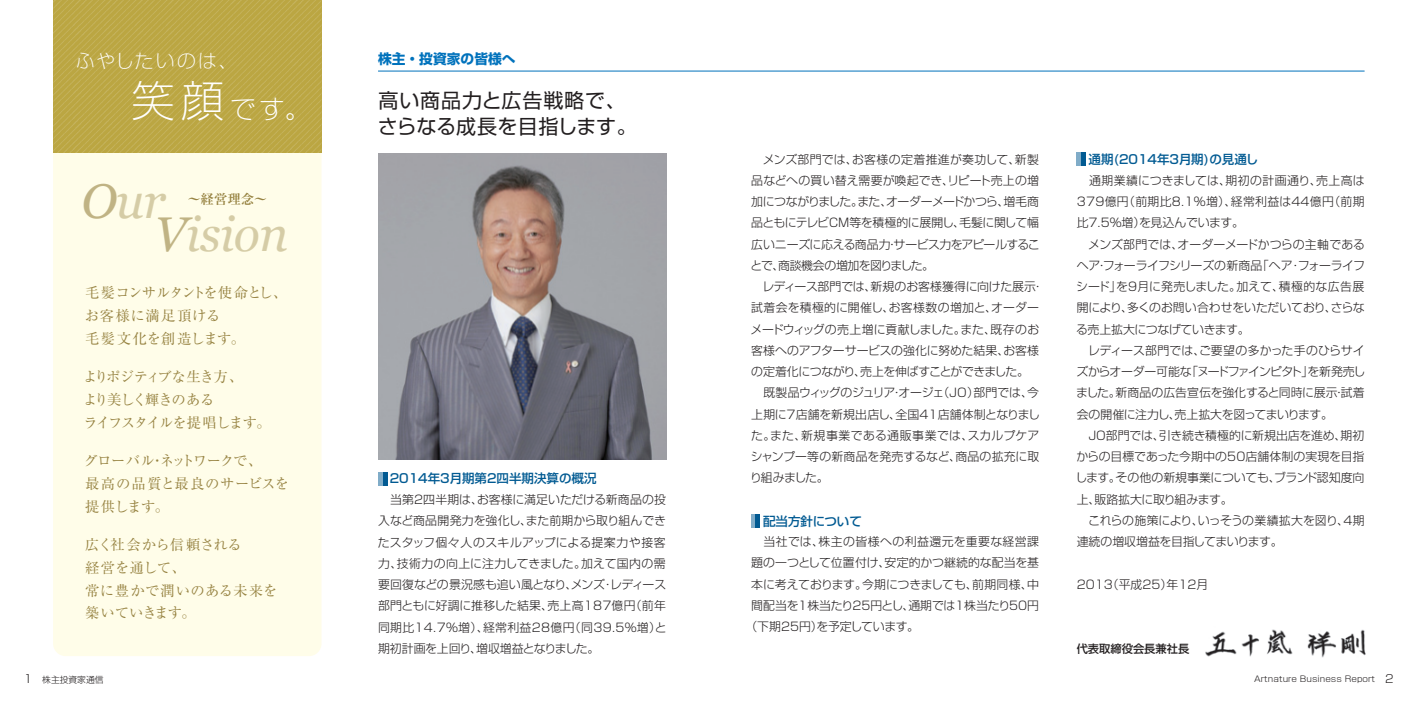
<style>
.page{position:relative;width:1418px;height:709px;background:#fff}
.page>*{position:absolute;margin:0;border:0;box-sizing:border-box;transform-origin:0 0}
.t1{font:italic 48.75px "Georgia";letter-spacing:-.015em;color:rgb(151 131 66/.4)}
.t2{font:300 expanded 25.88px "Shin Go Pro";color:#fff}
.t3{font:20px/25.9px "Shin Go Pro";letter-spacing:.015em;color:#231f20}
.t4{font:300 expanded 18.75px "Shin Go Pro";letter-spacing:.11em;color:#fff}
.t5{font:14.38px/22.9px "Ryumin Pro";color:#978342}
.t6{font:14.38px/22.9px "Ryumin Pro";letter-spacing:-.085em;color:#978342}
.t7{font:14.38px/22.9px "Ryumin Pro";letter-spacing:-.03em;color:#978342}
.t8{font:700 13.75px "Shin Go Pro";color:#0072bc}
.t9{font:700 13.38px "Ryumin Pro";color:#978342}
.t10{font:500 12.5px "Shin Go Pro";color:#015a92}
.t11{font:300 11.88px/21.2px "Shin Go Pro";letter-spacing:-.005em;color:#231f20}
.t12{font:300 11.88px "Shin Go Pro";letter-spacing:.04em;color:#231f20}
.t13{font:500 11.25px "Shin Go Pro";color:#231f20}
.t14{font:300 8.75px "Shin Go Pro";color:#231f20}
.t15{font:300 8.25px "Shin Go Pro";color:#231f20;scale:1.07 1}
.s1{font-size:43.12px}
.s2{color:rgb(151 131 66/.6)}
.s3{font-size:11.25px}
</style>
<div class="page">
<img style="left:378px;top:153px;width:288px;height:306px">
<img style="left:1205px;top:629px;width:161px;height:29px">
<hr style="left:378px;top:71px;width:986px;height:1px;background:#0072bc">
<div style="left:53px;top:52px;width:268px;height:604px;background:#fffde9;border-radius:13px"></div>
<svg style="left:53px;top:0;width:268px;height:153px;background:#bca847"></svg>
<hr style="left:383px;top:472px;width:4px;height:13px;background:#015a92">
<div style="left:378px;top:472px;width:5px;height:13px;background:#80acc8"></div>
<hr style="left:755px;top:514px;width:4px;height:13px;background:#015a92">
<hr style="left:751px;top:514px;width:4px;height:13px;background:#80acc8">
<hr style="left:1081px;top:153px;width:4px;height:13px;background:#015a92">
<div style="left:1076px;top:153px;width:5px;height:13px;background:#80acc8"></div>
<p class="t8" style="left:378px;top:48px;width:139px">株主・投資家の皆様へ</p>
<h3 class="t4" style="left:76px;top:46px;width:163px">ふやしたいのは、</h3>
<h2 class="t2" style="left:132px;top:88px;width:181px"><span class="s1">笑顔</span>です。</h2>
<h3 class="t3" style="left:378px;top:85px;width:260px">高い商品力と広告戦略で、さらなる成長を目指します。</h3>
<h1 class="t1" style="left:81px;top:170px;width:86px"><span class="s2">O</span>ur</h1>
<h1 class="t1" style="left:154px;top:204px;width:135px"><span class="s2">V</span>ision</h1>
<p class="t9" style="left:188px;top:188px;width:81px">～経営理念～</p>
<p class="t5" style="left:85px;top:280px;width:204px">毛髪コンサルタントを使命とし、お客様に満足頂ける<br>毛髪文化を創造します。</p>
<p class="t6" style="left:83px;top:364px;width:189px">よりポジティブな生き方、<br>より美しく輝きのある<br>ライフスタイルを提唱します。</p>
<p class="t7" style="left:84px;top:448px;width:207px">グローバル・ネットワークで、<br>最高の品質と最良のサービスを提供します。</p>
<p class="t5" style="left:85px;top:532px;width:194px">広く社会から信頼される<br>経営を通して、<br>常に豊かで潤いのある未来を築いていきます。</p>
<p class="t14" style="left:24px;top:672px;width:81px"><span class="s3">1</span> 株主投資家通信</p>
<p class="t10" style="left:390px;top:468px;width:208px">2014年3月期第2四半期決算の概況</p>
<p class="t11" style="left:378px;top:487px;width:290px;text-align:justify">　当第2四半期は、お客様に満足いただける新商品の投入など商品開発力を強化し、また前期から取り組んできたスタッフ個々人のスキルアップによる提案力や接客力、技術力の向上に注力してきました。加えて国内の需要回復などの景況感も追い風となり、メンズ･レディース部門ともに好調に推移した結果、売上高187億円（前年同期比14.7％増）、経常利益28億円（同39.5％増）と期初計画を上回り、増収増益となりました。</p>
<p class="t11" style="left:750px;top:147px;width:295px">　メンズ部門では、お客様の定着推進が奏功して、新製品などへの買い替え需要が喚起でき、リピート売上の増加につながりました。また、オーダーメードかつら、増毛商品ともにテレビCM等を積極的に展開し、毛髪に関して幅広いニーズに応える商品力・サービス力をアピールすることで、商談機会の増加を図りました。<br>　レディース部門では、新規のお客様獲得に向けた展示・試着会を積極的に開催し、お客様数の増加と、オーダーメードウィッグの売上増に貢献しました。また、既存のお客様へのアフターサービスの強化に努めた結果、お客様の定着化につながり、売上を伸ばすことができました。<br>　既製品ウィッグのジュリア・オージェ（JO）部門では、今上期に7店舗を新規出店し、全国41店舗体制となりました。また、新規事業である通販事業では、スカルプケアシャンプー等の新商品を発売するなど、商品の拡充に取り組みました。</p>
<p class="t10" style="left:763px;top:510px;width:100px">配当方針について</p>
<p class="t12" style="left:751px;top:532px;width:289px">　当社では、株主の皆様への利益還元を重要な経営課</p>
<p class="t11" style="left:751px;top:551px;width:289px">題の一つとして位置付け、安定的かつ継続的な配当を基</p>
<p class="t11" style="left:751px;top:572px;width:289px">本に考えております。今期につきましても、前期同様、中</p>
<p class="t11" style="left:751px;top:593px;width:289px">間配当を1株当たり25円とし、通期では1株当たり50円</p>
<p class="t11" style="left:745px;top:614px;width:175px">（下期25円）を予定しています。</p>
<p class="t10" style="left:1088px;top:149px;width:183px">通期(2014年3月期)の見通し　</p>
<p class="t11" style="left:1075px;top:168px;width:291px">　通期業績につきましては、期初の計画通り、売上高は<br>379億円（前期比8.1％増）、経常利益は44億円（前期比7.5％増）を見込んでいます。<br>　メンズ部門では、オーダーメードかつらの主軸であるヘア・フォーライフシリーズの新商品「ヘア･フォーライフシード」を9月に発売しました。加えて、積極的な広告展開により、多くのお問い合わせをいただいており、さらなる売上拡大につなげていきます。<br>　レディース部門では、ご要望の多かった手のひらサイズからオーダー可能な「ヌードファインピタト」を新発売しました。新商品の広告宣伝を強化すると同時に展示・試着会の開催に注力し、売上拡大を図ってまいります。<br>　JO部門では、引き続き積極的に新規出店を進め、期初からの目標であった今期中の50店舗体制の実現を目指します。その他の新規事業についても、ブランド認知度向上、販路拡大に取り組みます。<br>　これらの施策により、いっそうの業績拡大を図り、4期連続の増収増益を目指してまいります。</p>
<p class="t11" style="left:1076px;top:572px;width:133px">2013（平成25）年12月</p>
<p class="t13" style="left:1076px;top:639px;width:114px">代表取締役会長兼社長</p>
<p class="t15" style="left:1253px;top:672px;width:132px">Artnature Business Report <span class="s3">2</span></p>
</div>
